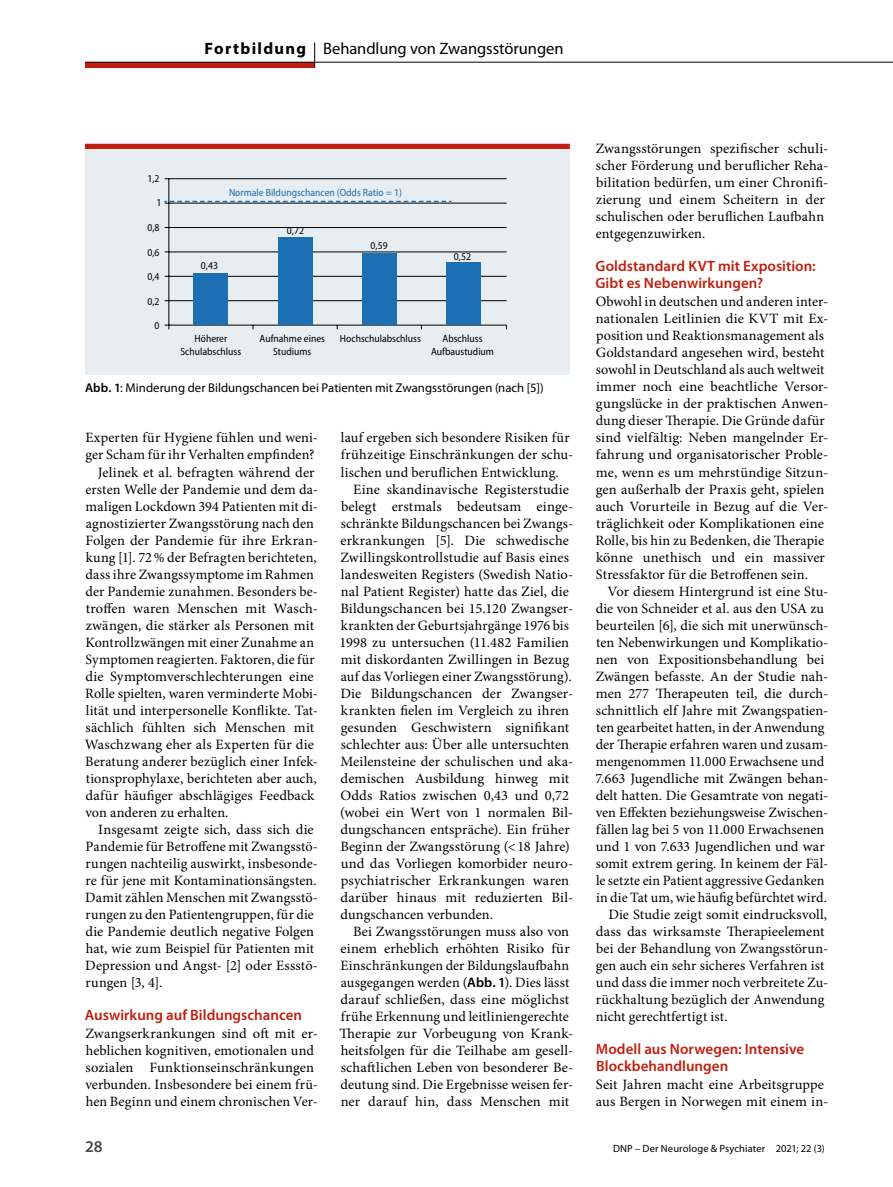
<style>
.page{position:relative;width:893px;height:1187px;background:#fff}
.page>*{position:absolute;margin:0;border:0;box-sizing:border-box;transform-origin:0 0}
.t1{font:16.5px "Myriad Pro";color:#000}
.t2{font:600 16.5px "Myriad Pro";color:#4d4c47}
.SectionHeading_1{font:600 15px/17px "Myriad Pro";letter-spacing:.005em;color:#c01f0f}
.Para_Indent{font:14.25px/17px "Minion Pro";letter-spacing:.005em;color:#000}
.Para_x{font:14.25px/17px "Minion Pro";letter-spacing:.005em;color:#000}
.Image_Caption_x{font:12.75px "Myriad Pro";color:#000}
.t3{font:semi-condensed 10.5px/12.6px "Myriad Pro";color:#000;text-align:center}
.t4{font:10.5px "Myriad Pro";letter-spacing:.01em;color:#000}
.t5{font:semi-condensed 10.5px "Myriad Pro";color:#1d6fb3}
.s1{font-weight:700}
.s2{font-weight:600}
.s3{font-family:"Myriad Pro";font-weight:600;font-size:13.8px}
</style>
<div class="page">
<div style="left:85px;top:145px;width:485px;height:229px;background:#e7edf0"></div>
<hr style="left:168px;top:179px;width:1px;height:146px;background:#000">
<hr style="left:169px;top:325px;width:338px;height:1px;background:#000">
<hr style="left:169px;top:178px;width:338px;height:1px;background:#000">
<hr style="left:169px;top:203px;width:338px;height:1px;background:#000">
<hr style="left:169px;top:227px;width:338px;height:1px;background:#000">
<hr style="left:169px;top:251px;width:338px;height:1px;background:#000">
<hr style="left:169px;top:276px;width:338px;height:1px;background:#000">
<hr style="left:169px;top:300px;width:338px;height:1px;background:#000">
<div style="left:194px;top:273px;width:34px;height:52px;background:#1d6fb3"></div>
<div style="left:278px;top:237px;width:35px;height:88px;background:#1d6fb3"></div>
<div style="left:362px;top:253px;width:34px;height:72px;background:#1d6fb3"></div>
<div style="left:446px;top:262px;width:35px;height:63px;background:#1d6fb3"></div>
<svg style="left:165px;top:201px;width:286px;height:3px"></svg>
<div style="left:85px;top:144px;width:485px;height:5px;background:#c01f0f"></div>
<div style="left:85px;top:62px;width:230px;height:5px;background:#c01f0f"></div>
<hr style="left:85px;top:62px;width:230px;height:1px;background:#000">
<hr style="left:315px;top:62px;width:578px;height:1px;background:#000">
<svg style="left:314px;top:43px;width:1px;height:24px"></svg>
<p class="t1" style="left:204px;top:38px;width:361px"><span class="s1">Fortbildung</span> Behandlung von Zwangsstörungen</p>
<p class="t3" style="left:148px;top:172px;width:14px">1,2</p>
<p class="t3" style="left:157px;top:197px;width:6px">1</p>
<p class="t3" style="left:148px;top:221px;width:14px">0,8</p>
<p class="t3" style="left:148px;top:246px;width:14px">0,6</p>
<p class="t3" style="left:148px;top:270px;width:14px">0,4</p>
<p class="t3" style="left:148px;top:295px;width:14px">0,2</p>
<p class="t3" style="left:155px;top:320px;width:6px">0</p>
<p class="t5" style="left:229px;top:187px;width:174px">Normale Bildungschancen (Odds Ratio = 1)</p>
<p class="t3" style="left:201px;top:259px;width:19px">0,43</p>
<p class="t3" style="left:287px;top:224px;width:19px">0,72</p>
<p class="t3" style="left:371px;top:240px;width:19px">0,59</p>
<p class="t3" style="left:454px;top:250px;width:19px">0,52</p>
<p class="t3" style="left:180px;top:333px;width:62px">Höherer<br>Schulabschluss</p>
<p class="t3" style="left:260px;top:333px;width:67px">Aufnahme eines<br>Studiums</p>
<p class="t3" style="left:340px;top:333px;width:82px">Hochschulabschluss</p>
<p class="t3" style="left:431px;top:333px;width:64px">Abschluss<br>Aufbaustudium</p>
<p class="Image_Caption_x" style="left:85px;top:379px;width:460px"><span class="s2">Abb. 1</span>: Minderung der Bildungschancen bei Patienten mit Zwangsstörungen (nach [5])</p>
<p class="Para_x" style="left:85px;top:429px;width:234px">Experten für Hygiene fühlen und weni&shy;ger Scham für ihr Verhalten empfinden?</p>
<p class="Para_Indent" style="left:85px;top:463px;width:235px;text-indent:13px">Jelinek et al. befragten während der ersten Welle der Pandemie und dem da&shy;maligen Lockdown 394 Patienten mit di&shy;agnostizierter Zwangsstörung nach den Folgen der Pandemie für ihre Erkran&shy;kung [1]. 72% der Befragten berichteten, dass ihre Zwangssymptome im Rahmen der Pandemie zunahmen. Besonders be&shy;troffen waren Menschen mit Wasch&shy;zwängen, die stärker als Personen mit Kontrollzwängen mit einer Zunahme an Symptomen reagierten. Faktoren, die für die Symptomverschlechterungen eine Rolle spielten, waren verminderte Mobi&shy;lität und interpersonelle Konflikte. Tat&shy;sächlich fühlten sich Menschen mit Waschzwang eher als Experten für die Beratung anderer bezüglich einer Infek&shy;tionsprophylaxe, berichteten aber auch, dafür häufiger abschlägiges Feedback von anderen zu erhalten.</p>
<p class="Para_Indent" style="left:85px;top:820px;width:234px;text-indent:13px">Insgesamt zeigte sich, dass sich die Pandemie für Betroffene mit Zwangsstö&shy;rungen nachteilig auswirkt, insbesonde&shy;re für jene mit Kontaminationsängsten.<br>Damit zählen Menschen mit Zwangsstö&shy;rungen zu den Patientengruppen, für die die Pandemie deutlich negative Folgen hat, wie zum Beispiel für Patienten mit Depression und Angst- [2] oder Essstö&shy;rungen [3, 4].</p>
<p class="SectionHeading_1" style="left:85px;top:1005px;width:219px">Auswirkung auf Bildungschancen</p>
<p class="Para_x" style="left:85px;top:1025px;width:234px">Zwangserkrankungen sind oft mit er&shy;heblichen kognitiven, emotionalen und sozialen Funktionseinschränkungen verbunden. Insbesondere bei einem frü&shy;hen Beginn und einem chronischen Ver-</p>
<p class="Para_x" style="left:341px;top:429px;width:234px">lauf ergeben sich besondere Risiken für frühzeitige Einschränkungen der schu&shy;lischen und beruflichen Entwicklung.</p>
<p class="Para_Indent" style="left:339px;top:480px;width:235px;text-indent:14px">Eine skandinavische Registerstudie belegt erstmals bedeutsam einge&shy;schränkte Bildungschancen bei Zwangs&shy;erkrankungen [5]. Die schwedische Zwillingskontrollstudie auf Basis eines landesweiten Registers (Swedish Natio&shy;nal Patient Register) hatte das Ziel, die Bildungschancen bei 15.120 Zwangser&shy;krankten der Geburtsjahrgänge 1976 bis 1998 zu untersuchen (11.482 Familien mit diskordanten Zwillingen in Bezug auf das Vorliegen einer Zwangsstörung).<br>Die Bildungschancen der Zwangser&shy;krankten fielen im Vergleich zu ihren gesunden Geschwistern signifikant schlechter aus: Über alle untersuchten Meilensteine der schulischen und aka&shy;demischen Ausbildung hinweg mit Odds Ratios zwischen 0,43 und 0,72 (wobei ein Wert von 1 normalen Bil&shy;dungschancen entspräche). Ein früher Beginn der Zwangsstörung (&lt;18 Jahre) und das Vorliegen komorbider neuro&shy;psychiatrischer Erkrankungen waren darüber hinaus mit reduzierten Bil&shy;dungschancen verbunden.</p>
<p class="Para_Indent" style="left:340px;top:923px;width:235px;text-indent:14px">Bei Zwangsstörungen muss also von einem erheblich erhöhten Risiko für Einschränkungen der Bildungslaufbahn ausgegangen werden (<span class="s3">Abb. 1</span>). Dies lässt darauf schließen, dass eine möglichst frühe Erkennung und leitliniengerechte Therapie zur Vorbeugung von Krank&shy;heitsfolgen für die Teilhabe am gesell&shy;schaftlichen Leben von besonderer Be&shy;deutung sind. Die Ergebnisse weisen fer&shy;ner darauf hin, dass Menschen mit</p>
<p class="Para_Indent" style="left:596px;top:140px;width:234px">Zwangsstörungen spezifischer schuli&shy;scher Förderung und beruflicher Reha&shy;bilitation bedürfen, um einer Chronifi&shy;zierung und einem Scheitern in der schulischen oder beruflichen Laufbahn entgegenzuwirken.</p>
<p class="SectionHeading_1" style="left:595px;top:257px;width:222px">Goldstandard KVT mit Exposition:<br>Gibt es Nebenwirkungen?</p>
<p class="Para_x" style="left:595px;top:293px;width:234px">Obwohl in deutschen und anderen inter&shy;nationalen Leitlinien die KVT mit Ex&shy;position und Reaktionsmanagement als Goldstandard angesehen wird, besteht sowohl in Deutschland als auch weltweit immer noch eine beachtliche Versor&shy;gungslücke in der praktischen Anwen&shy;dung dieser Therapie. Die Gründe dafür sind vielfältig: Neben mangelnder Er&shy;fahrung und organisatorischer Proble&shy;me, wenn es um mehrstündige Sitzun&shy;gen außerhalb der Praxis geht, spielen auch Vorurteile in Bezug auf die Ver&shy;träglichkeit oder Komplikationen eine Rolle, bis hin zu Bedenken, die Therapie könne unethisch und ein massiver Stressfaktor für die Betroffenen sein.</p>
<p class="Para_Indent" style="left:595px;top:582px;width:234px;text-indent:12px">Vor diesem Hintergrund ist eine Stu&shy;die von Schneider et al. aus den USA zu beurteilen [6], die sich mit unerwünsch&shy;ten Nebenwirkungen und Komplikatio&shy;nen von Expositionsbehandlung bei Zwängen befasste. An der Studie nah&shy;men 277 Therapeuten teil, die durch&shy;schnittlich elf Jahre mit Zwangspatien&shy;ten gearbeitet hatten, in der Anwendung der Therapie erfahren waren und zusam&shy;mengenommen 11.000 Erwachsene und 7.663 Jugendliche mit Zwängen behan&shy;delt hatten. Die Gesamtrate von negati&shy;ven Effekten beziehungsweise Zwischen&shy;fällen lag bei 5 von 11.000 Erwachsenen und 1 von 7.633 Jugendlichen und war somit extrem gering. In keinem der Fäl&shy;le setzte ein Patient aggressive Gedanken in die Tat um, wie häufig befürchtet wird.</p>
<p class="Para_Indent" style="left:596px;top:905px;width:234px;text-indent:13px">Die Studie zeigt somit eindrucksvoll, dass das wirksamste Therapieelement bei der Behandlung von Zwangsstörun&shy;gen auch ein sehr sicheres Verfahren ist und dass die immer noch verbreitete Zu&shy;rückhaltung bezüglich der Anwendung nicht gerechtfertigt ist.</p>
<p class="SectionHeading_1" style="left:596px;top:1039px;width:210px">Modell aus Norwegen: Intensive<br>Blockbehandlungen</p>
<p class="Para_x" style="left:596px;top:1076px;width:234px">Seit Jahren macht eine Arbeitsgruppe aus Bergen in Norwegen mit einem in-</p>
<p class="t2" style="left:85px;top:1135px;width:19px">28</p>
<p class="t4" style="left:613px;top:1141px;width:213px">DNP – Der Neurologe &amp; Psychiater 2021; 22 (3)</p>
</div>
